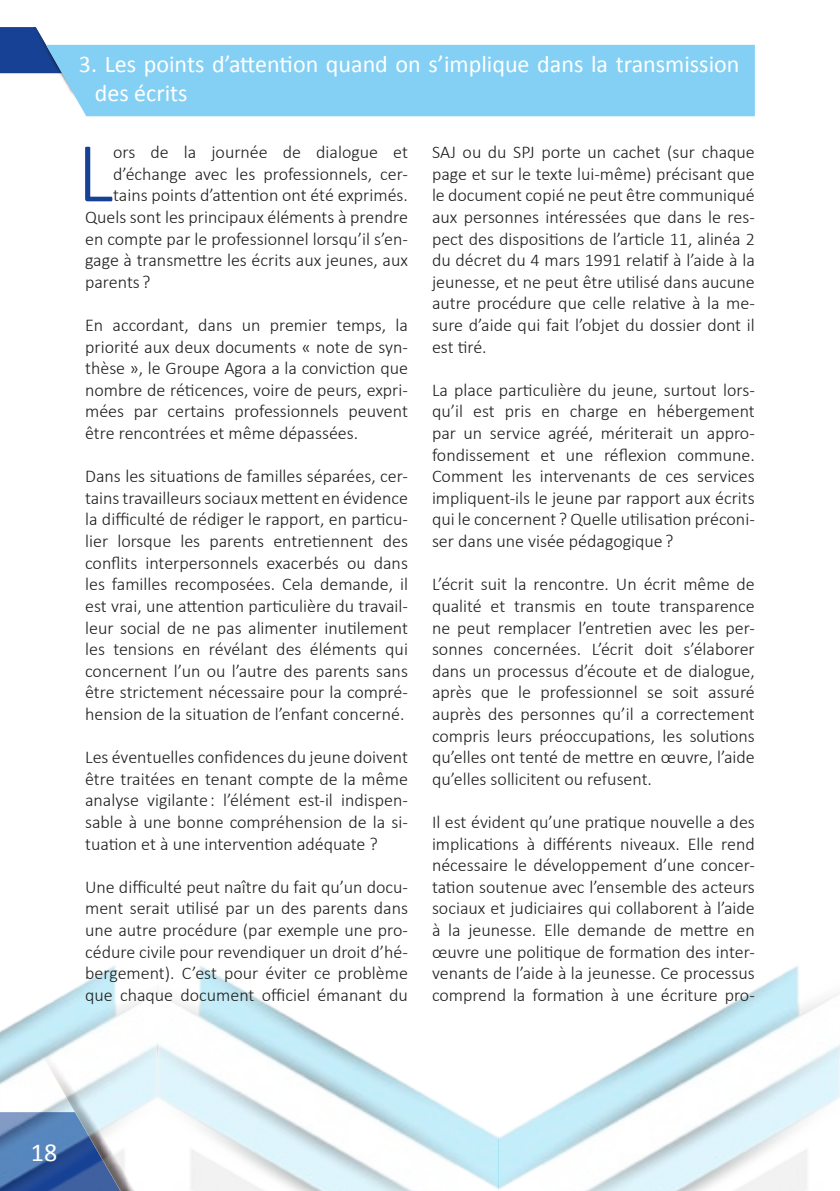
<style>
.page{position:relative;width:840px;height:1191px;background:#fff}
.page>*{position:absolute;margin:0;border:0;box-sizing:border-box;transform-origin:0 0}
.t1{font:300 86px "Calibri";color:#164194}
.t2{font:26px "Calibri";color:#fff}
.t3{font:24px/28.8px "Calibri";color:#fff}
.t4{font:300 18px/21.6px "Calibri";color:#1d1d1b;text-align:justify}
</style>
<div class="page">
<img style="left:0;top:966px;width:839px;height:225px">
<svg style="left:0;top:27px;width:28px;height:46px"></svg>
<img style="left:28px;top:27px;width:56px;height:47px">
<img style="left:33px;top:27px;width:29px;height:46px">
<div style="left:46px;top:45px;width:708px;height:71px;background:#84d0f5"></div>
<p class="t3" style="left:95px;top:48px;width:645px;text-indent:-16px">3. Les points d’attention quand on s’implique dans la transmission des écrits</p>
<p class="t1" style="left:77px;top:119px;width:38px">L</p>
<p class="t4" style="left:113px;top:140px;width:296px">ors de la journée de dialogue et</p>
<p class="t4" style="left:113px;top:162px;width:296px">d’échange avec les professionnels, cer-</p>
<p class="t4" style="left:113px;top:184px;width:296px">tains points d’attention ont été exprimés.</p>
<p class="t4" style="left:85px;top:205px;width:324px">Quels sont les principaux éléments à prendre</p>
<p class="t4" style="left:85px;top:227px;width:324px">en compte par le professionnel lorsqu’il s’en-</p>
<p class="t4" style="left:85px;top:248px;width:324px">gage à transmettre les écrits aux jeunes, aux</p>
<p class="t4" style="left:85px;top:270px;width:67px">parents ?</p>
<p class="t4" style="left:85px;top:313px;width:324px">En accordant, dans un premier temps, la priorité aux deux documents « note de syn&shy;thèse », le Groupe Agora a la conviction que nombre de réticences, voire de peurs, expri&shy;mées par certains professionnels peuvent être rencontrées et même dépassées.</p>
<p class="t4" style="left:85px;top:464px;width:324px">Dans les situations de familles séparées, cer&shy;tains travailleurs sociaux mettent en évidence la difficulté de rédiger le rapport, en particu&shy;lier lorsque les parents entretiennent des conflits interpersonnels exacerbés ou dans les familles recomposées. Cela demande, il est vrai, une attention particulière du travail&shy;leur social de ne pas alimenter inutilement les tensions en révélant des éléments qui concernent l’un ou l’autre des parents sans être strictement nécessaire pour la compré&shy;hension de la situation de l’enfant concerné.</p>
<p class="t4" style="left:85px;top:745px;width:324px">Les éventuelles confidences du jeune doivent être traitées en tenant compte de la même analyse vigilante : l’élément est-il indispen&shy;sable à une bonne compréhension de la si&shy;tuation et à une intervention adéquate ?</p>
<p class="t4" style="left:85px;top:875px;width:324px">Une difficulté peut naître du fait qu’un docu&shy;ment serait utilisé par un des parents dans une autre procédure (par exemple une pro&shy;cédure civile pour revendiquer un droit d’hé&shy;bergement). C’est pour éviter ce problème que chaque document officiel émanant du</p>
<p class="t4" style="left:432px;top:140px;width:324px">SAJ ou du SPJ porte un cachet (sur chaque page et sur le texte lui-même) précisant que le document copié ne peut être communiqué aux personnes intéressées que dans le res&shy;pect des dispositions de l’article 11, alinéa 2 du décret du 4 mars 1991 relatif à l’aide à la jeunesse, et ne peut être utilisé dans aucune autre procédure que celle relative à la me&shy;sure d’aide qui fait l’objet du dossier dont il est tiré.</p>
<p class="t4" style="left:432px;top:378px;width:324px">La place particulière du jeune, surtout lors&shy;qu’il est pris en charge en hébergement par un service agréé, mériterait un appro&shy;fondissement et une réflexion commune.<br>Comment les intervenants de ces services impliquent-ils le jeune par rapport aux écrits qui le concernent ? Quelle utilisation préconi&shy;ser dans une visée pédagogique ?</p>
<p class="t4" style="left:432px;top:572px;width:324px">L’écrit suit la rencontre. Un écrit même de qualité et transmis en toute transparence ne peut remplacer l’entretien avec les per&shy;sonnes concernées. L’écrit doit s’élaborer dans un processus d’écoute et de dialogue, après que le professionnel se soit assuré auprès des personnes qu’il a correctement compris leurs préoccupations, les solutions qu’elles ont tenté de mettre en œuvre, l’aide qu’elles sollicitent ou refusent.</p>
<p class="t4" style="left:432px;top:810px;width:324px">Il est évident qu’une pratique nouvelle a des implications à différents niveaux. Elle rend nécessaire le développement d’une concer&shy;tation soutenue avec l’ensemble des acteurs sociaux et judiciaires qui collaborent à l’aide à la jeunesse. Elle demande de mettre en œuvre une politique de formation des inter&shy;venants de l’aide à la jeunesse. Ce processus comprend la formation à une écriture pro-</p>
<h2 class="t2" style="left:31px;top:1136px;width:28px">18</h2>
</div>
